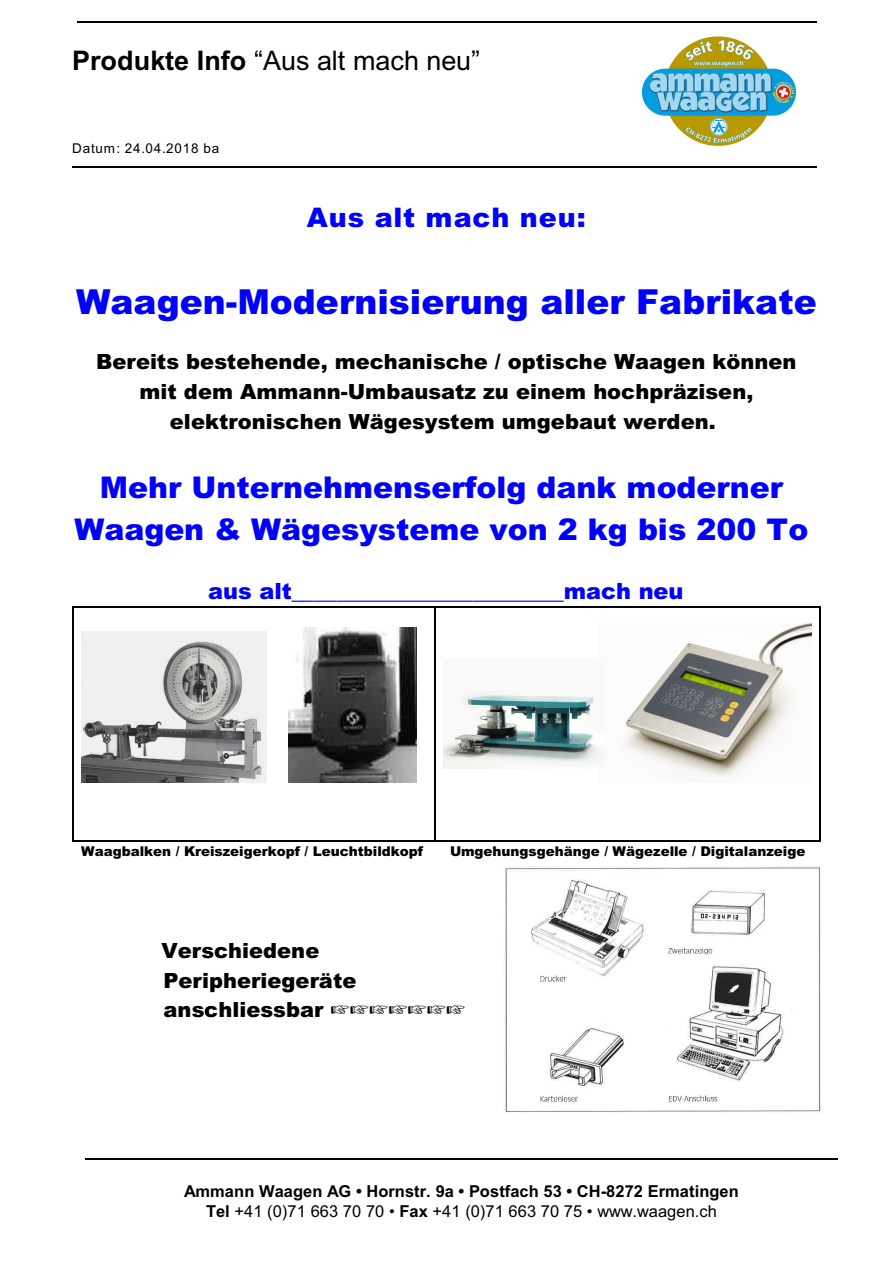
<style>
.page{position:relative;width:894px;height:1263px;background:#fff}
.page>*{position:absolute;margin:0;border:0;box-sizing:border-box;transform-origin:0 0}
.t1{font:900 34.5px "Arial";color:#00f}
.t2{font:900 30px/42.5px "Arial";color:#00f;text-align:center}
.t3{font:27px "Arial";color:#000}
.t4{font:900 27px "Arial";letter-spacing:.035em;color:#00f}
.t5{font:900 22.35px "Arial";color:#00f}
.t6{font:900 21px/29.7px "Arial";letter-spacing:.005em;color:#000;text-align:center}
.t7{font:900 21px/29.7px "Arial";letter-spacing:.005em;color:#000}
.t8{font:700 16.5px/19.8px "Arial";letter-spacing:.005em;color:#000;text-align:center}
.t9{font:900 13.5px "Arial";color:#000}
.t10{font:13.5px "Arial";letter-spacing:.06em;color:#000}
.s1{font-weight:700}
.s2{font-weight:400}
</style>
<div class="page">
<hr style="left:85px;top:1158px;width:753px;height:2px;background:#000">
<hr style="left:72px;top:606px;width:2px;height:236px;background:#000">
<hr style="left:72px;top:606px;width:362px;height:2px;background:#000">
<hr style="left:72px;top:840px;width:362px;height:2px;background:#000">
<hr style="left:434px;top:606px;width:2px;height:236px;background:#000">
<hr style="left:819px;top:606px;width:2px;height:236px;background:#000">
<hr style="left:434px;top:606px;width:386px;height:2px;background:#000">
<hr style="left:434px;top:840px;width:386px;height:2px;background:#000">
<hr style="left:77px;top:22px;width:740px;height:1px;background:#000">
<hr style="left:73px;top:167px;width:744px;height:1px;background:#000">
<img style="left:643px;top:36px;width:153px;height:109px">
<img style="left:81px;top:631px;width:185px;height:152px">
<img style="left:289px;top:628px;width:128px;height:154px">
<img style="left:624px;top:623px;width:188px;height:155px">
<img style="left:443px;top:691px;width:160px;height:77px">
<img style="left:504px;top:866px;width:318px;height:247px">
<p class="t3" style="left:72px;top:51px;width:410px"><span class="s1">Produkte Info</span> “Aus alt mach neu”</p>
<p class="t10" style="left:72px;top:143px;width:149px">Datum: 24.04.2018 ba</p>
<p class="t4" style="left:307px;top:208px;width:280px">Aus alt mach neu:</p>
<h1 class="t1" style="left:76px;top:290px;width:742px">Waagen-Modernisierung aller Fabrikate</h1>
<p class="t6" style="left:96px;top:349px;width:702px">Bereits bestehende, mechanische / optische Waagen können mit dem Ammann-Umbausatz zu einem hochpräzisen, elektronischen Wägesystem umgebaut werden.</p>
<h2 class="t2" style="left:74px;top:469px;width:736px">Mehr Unternehmenserfolg dank moderner<br>Waagen &amp; Wägesysteme von 2 kg bis 200 To</h2>
<p class="t5" style="left:208px;top:583px;width:477px">aus alt________________________mach neu</p>
<p class="t9" style="left:81px;top:847px;width:343px">Waagbalken / Kreiszeigerkopf / Leuchtbildkopf</p>
<p class="t9" style="left:450px;top:847px;width:357px">Umgehungsgehänge / Wägezelle / Digitalanzeige</p>
<p class="t7" style="left:161px;top:938px;width:196px">Verschiedene<br>Peripheriegeräte anschliessbar</p>
<p class="t8" style="left:184px;top:1183px;width:556px">Ammann Waagen AG • Hornstr. 9a • Postfach 53 • CH-8272 Ermatingen<br>Tel <span class="s2">+41 (0)71 663 70 70 •</span> Fax <span class="s2">+41 (0)71 663 70 75 • www.waagen.ch</span></p>
</div>
